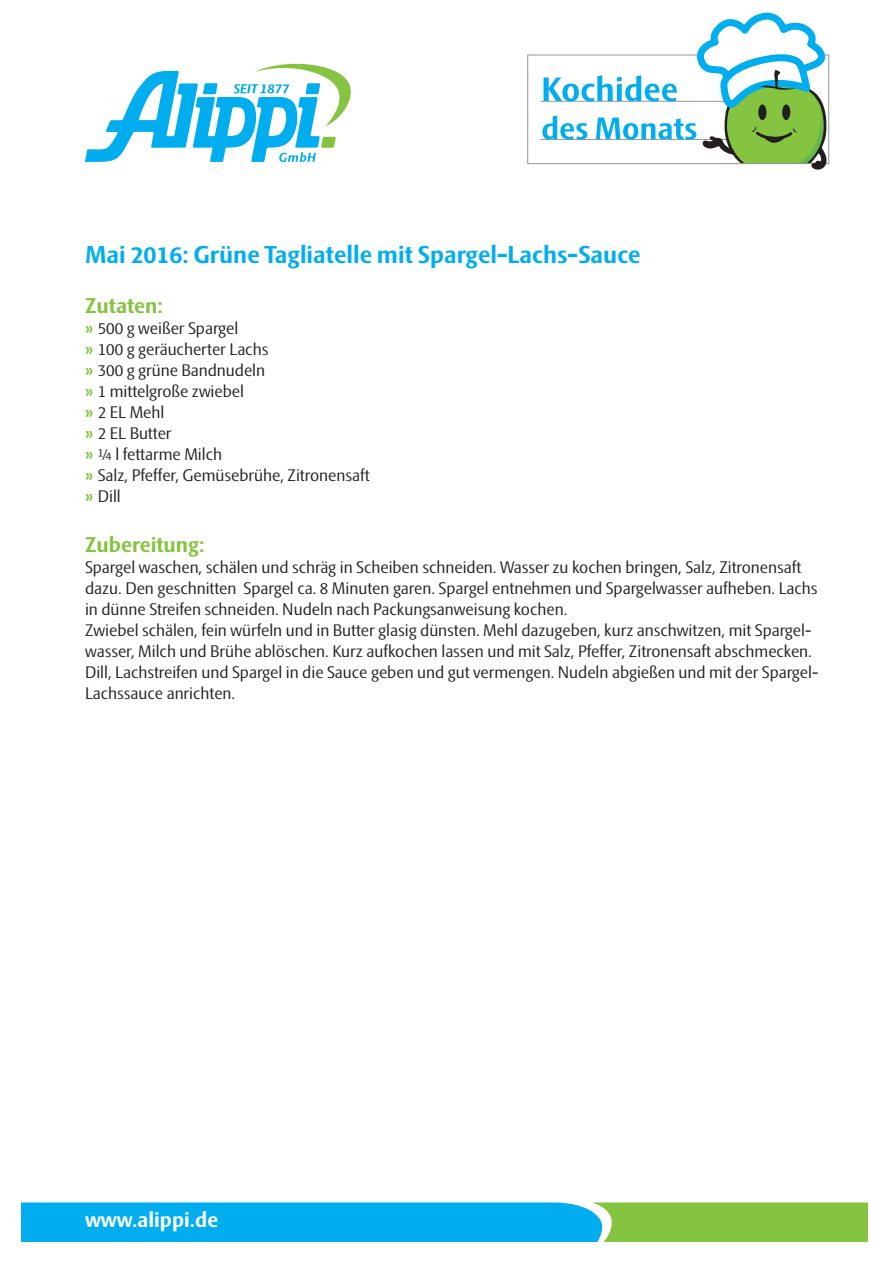
<style>
.page{position:relative;width:893px;height:1263px;background:#fff}
.page>*{position:absolute;margin:0;border:0;box-sizing:border-box;transform-origin:0 0}
.t1{font:700 24px "Skoda Sans";color:#00aeef}
.t2{font:700 21px "Skoda Sans";color:#84c440}
.t3{font:700 20.85px "Skoda Sans";color:#fff}
.t4{font:16.5px/21px "Skoda Sans";color:#231f20}
.s1{font-weight:700;color:#84c440}
</style>
<div class="page">
<hr style="left:540px;top:101px;width:277px;height:1px;background:#939598">
<hr style="left:540px;top:139px;width:277px;height:1px;background:#939598">
<svg style="left:542px;top:12px;width:285px;height:158px"></svg>
<svg style="left:85px;top:63px;width:266px;height:99px"></svg>
<svg style="left:21px;top:1202px;width:846px;height:40px"></svg>
<h1 class="t1" style="left:85px;top:240px;width:557px">Mai 2016: Grüne Tagliatelle mit Spargel-Lachs-Sauce</h1>
<p class="t2" style="left:85px;top:293px;width:79px">Zutaten:</p>
<p class="t4" style="left:85px;top:318px;width:286px"><span class="s1">»</span> 500 g weißer Spargel<br><span class="s1">»</span> 100 g geräucherter Lachs<br><span class="s1">»</span> 300 g grüne Bandnudeln<br><span class="s1">»</span> 1 mittelgroße zwiebel<br><span class="s1">»</span> 2 EL Mehl<br><span class="s1">»</span> 2 EL Butter<br><span class="s1">»</span> ¼ l fettarme Milch<br><span class="s1">»</span> Salz, Pfeffer, Gemüsebrühe, Zitronensaft <span class="s1">»</span> Dill</p>
<p class="t2" style="left:85px;top:533px;width:121px">Zubereitung:</p>
<p class="t4" style="left:85px;top:557px;width:735px">Spargel waschen, schälen und schräg in Scheiben schneiden. Wasser zu kochen bringen, Salz, Zitronensaft dazu. Den geschnitten Spargel ca. 8 Minuten garen. Spargel entnehmen und Spargelwasser aufheben. Lachs in dünne Streifen schneiden. Nudeln nach Packungsanweisung kochen.<br>Zwiebel schälen, fein würfeln und in Butter glasig dünsten. Mehl dazugeben, kurz anschwitzen, mit Spargel&shy;wasser, Milch und Brühe ablöschen. Kurz aufkochen lassen und mit Salz, Pfeffer, Zitronensaft abschmecken.<br>Dill, Lachstreifen und Spargel in die Sauce geben und gut vermengen. Nudeln abgießen und mit der Spargel-Lachssauce anrichten.</p>
<p class="t3" style="left:85px;top:1207px;width:135px">www.alippi.de</p>
</div>
